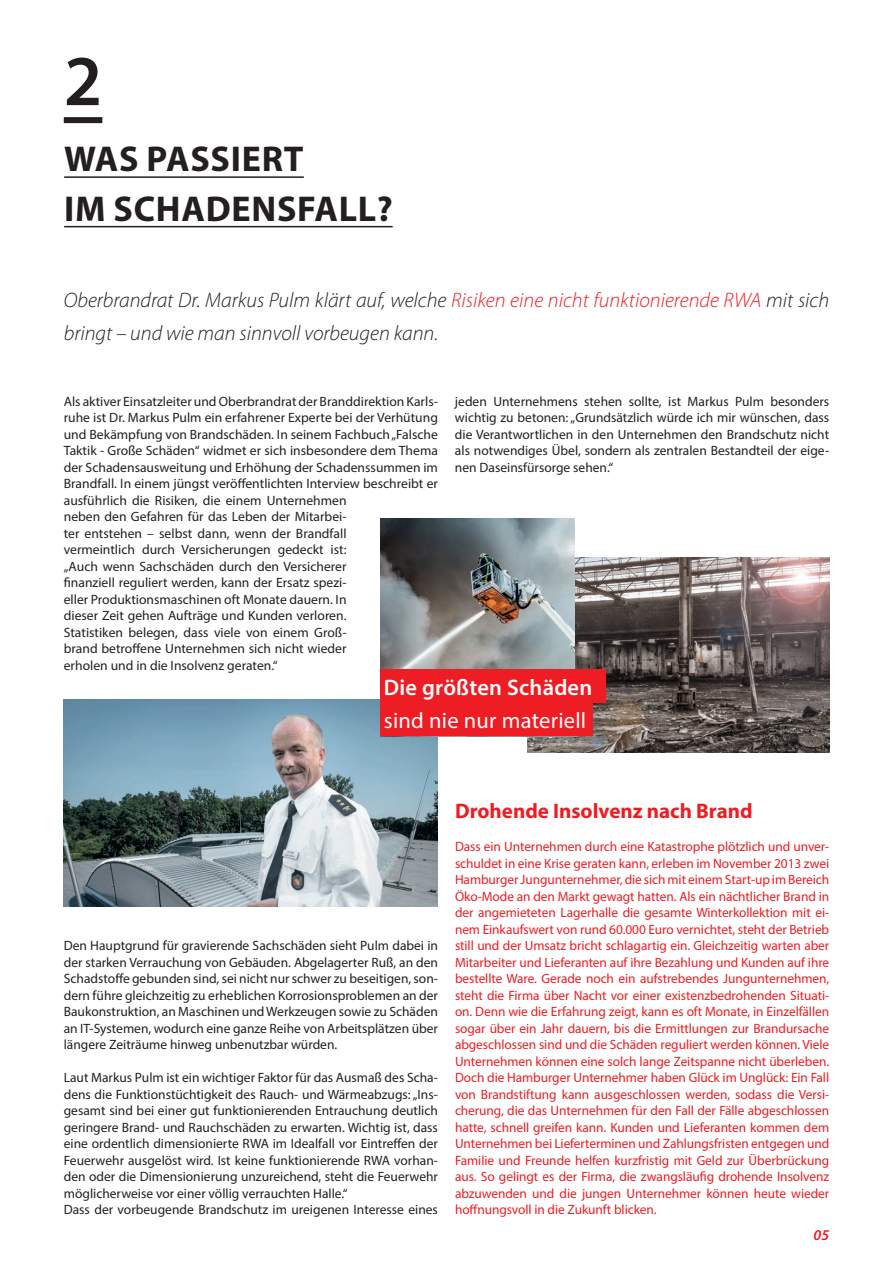
<style>
.page{position:relative;width:893px;height:1263px;background:#fff}
.page>*{position:absolute;margin:0;border:0;box-sizing:border-box;transform-origin:0 0}
.t1{font:600 72px "Myriad Pro";color:#231f20}
.t2{font:700 36px/49.5px "Myriad Pro";letter-spacing:.02em;color:#231f20}
.t3{font:22.5px "Myriad Pro";letter-spacing:.01em;color:#fff}
.t4{font:600 22.5px "Myriad Pro";letter-spacing:.01em;color:#fff}
.t5{font:italic 300 21px/33px "Myriad Pro";color:#231f20}
.t6{font:700 21px "Myriad Pro";color:#ee1d23}
.t7{font:italic 600 15px "Myriad Pro";color:#ee1d23}
.t8{font:13.5px/16.5px "Myriad Pro";color:#231f20}
.t9{font:13.5px/16.5px "Myriad Pro";letter-spacing:-.005em;color:#ee1d23;text-align:justify}
.s1{color:#ee1d23}
</style>
<div class="page">
<img style="left:527px;top:557px;width:302px;height:196px">
<img style="left:64px;top:699px;width:374px;height:207px">
<img style="left:381px;top:519px;width:194px;height:151px">
<div style="left:64px;top:117px;width:38px;height:6px;background:#231f20"></div>
<hr style="left:64px;top:176px;width:240px;height:2px;background:#231f20">
<hr style="left:64px;top:226px;width:329px;height:1px;background:#231f20">
<div style="left:381px;top:670px;width:225px;height:33px;background:#ee1d23"></div>
<div style="left:381px;top:703px;width:212px;height:33px;background:#ee1d23"></div>
<h1 class="t1" style="left:64px;top:35px;width:40px">2</h1>
<h2 class="t2" style="left:64px;top:133px;width:330px">WAS PASSIERT<br>IM SCHADENSFALL?</h2>
<h3 class="t5" style="left:64px;top:284px;width:767px">Oberbrandrat Dr. Markus Pulm klärt auf, welche <span class="s1">Risiken eine nicht funktionierende RWA</span> mit sich bringt – und wie man sinnvoll vorbeugen kann.</h3>
<p class="t8" style="left:64px;top:393px;width:376px">Als aktiver Einsatzleiter und Oberbrandrat der Branddirektion Karls&shy;ruhe ist Dr. Markus Pulm ein erfahrener Experte bei der Verhütung und Bekämpfung von Brandschäden. In seinem Fachbuch „Falsche Taktik - Große Schäden“ widmet er sich insbesondere dem Thema der Schadensausweitung und Erhöhung der Schadenssummen im Brandfall. In einem jüngst veröffentlichten Interview beschreibt er ausführlich die Risiken, die einem Unternehmen<br>neben den Gefahren für das Leben der Mitarbei-<br>ter entstehen – selbst dann, wenn der Brandfall<br>vermeintlich durch Versicherungen gedeckt ist:<br>„Auch wenn Sachschäden durch den Versicherer<br>finanziell reguliert werden, kann der Ersatz spezi-<br>eller Produktionsmaschinen oft Monate dauern. In<br>dieser Zeit gehen Aufträge und Kunden verloren.<br>Statistiken belegen, dass viele von einem Groß-<br>brand betroffene Unternehmen sich nicht wieder<br>erholen und in die Insolvenz geraten.“</p>
<p class="t8" style="left:455px;top:392px;width:376px;text-align:justify">jeden Unternehmens stehen sollte, ist Markus Pulm besonders wichtig zu betonen: „Grundsätzlich würde ich mir wünschen, dass die Verantwortlichen in den Unternehmen den Brandschutz nicht als notwendiges Übel, sondern als zentralen Bestandteil der eige&shy;nen Daseinsfürsorge sehen.“</p>
<h3 class="t4" style="left:384px;top:673px;width:210px">Die größten Schäden</h3>
<h3 class="t3" style="left:384px;top:706px;width:204px">sind nie nur materiell</h3>
<p class="t8" style="left:64px;top:937px;width:376px;text-align:justify">Den Hauptgrund für gravierende Sachschäden sieht Pulm dabei in der starken Verrauchung von Gebäuden. Abgelagerter Ruß, an den Schadstoffe gebunden sind, sei nicht nur schwer zu beseitigen, son&shy;dern führe gleichzeitig zu erheblichen Korrosionsproblemen an der Baukonstruktion, an Maschinen und Werkzeugen sowie zu Schäden an IT-Systemen, wodurch eine ganze Reihe von Arbeitsplätzen über längere Zeiträume hinweg unbenutzbar würden.</p>
<p class="t8" style="left:64px;top:1069px;width:376px">Laut Markus Pulm ist ein wichtiger Faktor für das Ausmaß des Scha&shy;dens die Funktionstüchtigkeit des Rauch- und Wärmeabzugs: „Ins&shy;gesamt sind bei einer gut funktionierenden Entrauchung deutlich geringere Brand- und Rauchschäden zu erwarten. Wichtig ist, dass eine ordentlich dimensionierte RWA im Idealfall vor Eintreffen der Feuerwehr ausgelöst wird. Ist keine funktionierende RWA vorhan&shy;den oder die Dimensionierung unzureichend, steht die Feuerwehr möglicherweise vor einer völlig verrauchten Halle.“<br>Dass der vorbeugende Brandschutz im ureigenen Interesse eines</p>
<h3 class="t6" style="left:455px;top:797px;width:299px">Drohende Insolvenz nach Brand</h3>
<p class="t9" style="left:455px;top:838px;width:376px">Dass ein Unternehmen durch eine Katastrophe plötzlich und unver&shy;schuldet in eine Krise geraten kann, erleben im November 2013 zwei Hamburger Jungunternehmer, die sich mit einem Start-up im Bereich Öko-Mode an den Markt gewagt hatten. Als ein nächtlicher Brand in der angemieteten Lagerhalle die gesamte Winterkollektion mit ei&shy;nem Einkaufswert von rund 60.000 Euro vernichtet, steht der Betrieb still und der Umsatz bricht schlagartig ein. Gleichzeitig warten aber Mitarbeiter und Lieferanten auf ihre Bezahlung und Kunden auf ihre bestellte Ware. Gerade noch ein aufstrebendes Jungunternehmen, steht die Firma über Nacht vor einer existenzbedrohenden Situati&shy;on. Denn wie die Erfahrung zeigt, kann es oft Monate, in Einzelfällen sogar über ein Jahr dauern, bis die Ermittlungen zur Brandursache abgeschlossen sind und die Schäden reguliert werden können. Viele Unternehmen können eine solch lange Zeitspanne nicht überleben.<br>Doch die Hamburger Unternehmer haben Glück im Unglück: Ein Fall von Brandstiftung kann ausgeschlossen werden, sodass die Versi&shy;cherung, die das Unternehmen für den Fall der Fälle abgeschlossen hatte, schnell greifen kann. Kunden und Lieferanten kommen dem Unternehmen bei Lieferterminen und Zahlungsfristen entgegen und Familie und Freunde helfen kurzfristig mit Geld zur Überbrückung aus. So gelingt es der Firma, die zwangsläufig drohende Insolvenz abzuwenden und die jungen Unternehmer können heute wieder hoffnungsvoll in die Zukunft blicken.</p>
<p class="t7" style="left:814px;top:1227px;width:17px">05</p>
</div>
